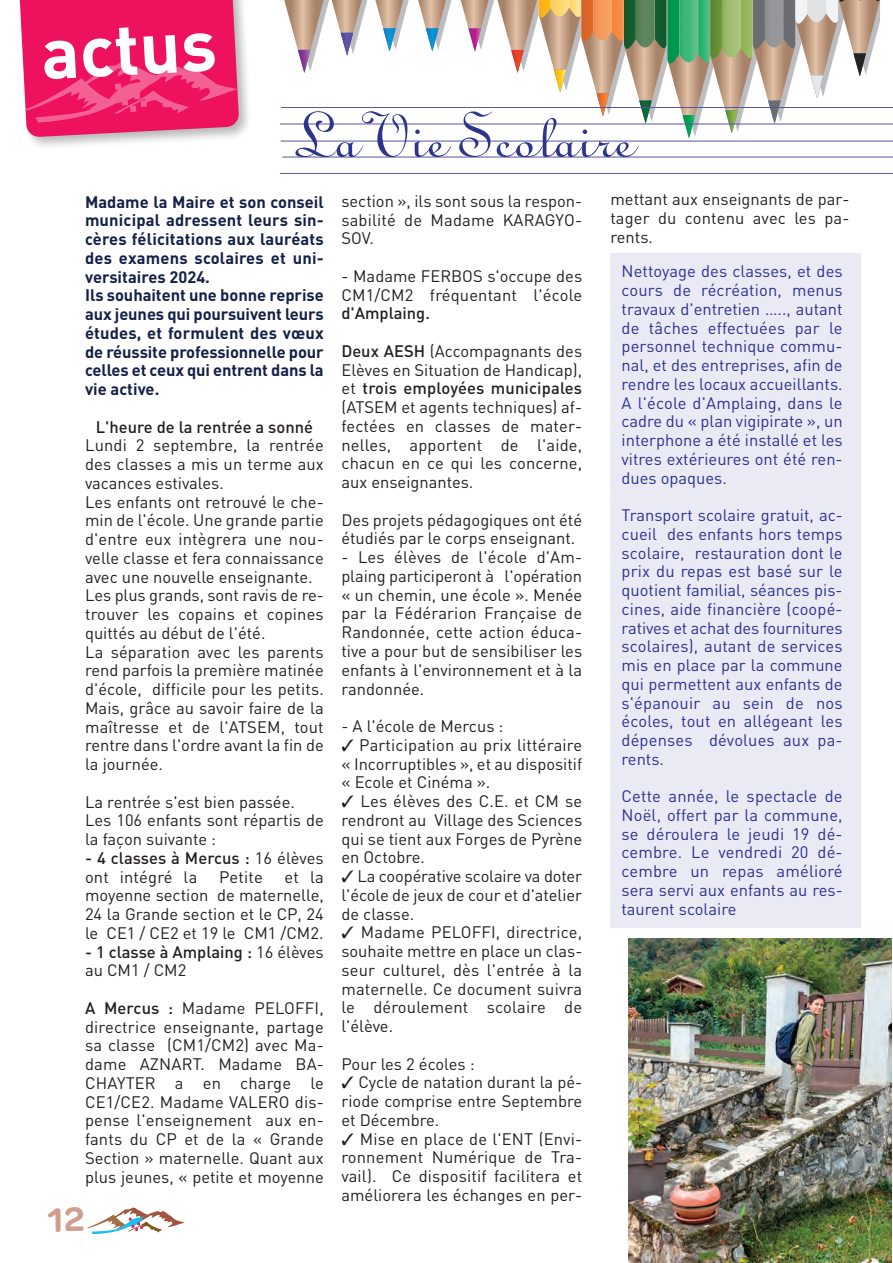
<style>
.page{position:relative;width:893px;height:1263px;background:#fff}
.page>*{position:absolute;margin:0;border:0;box-sizing:border-box;transform-origin:0 0}
.t1{font:72px "DIN Bold Alternate";color:#fff}
.t2{font:16.5px/18.8px "DIN";color:#231f20;text-align:justify}
.t3{font:16.5px/18.8px "DIN";color:#2e3092;text-align:justify}
.t4{font:700 16.5px/18.8px "DIN";letter-spacing:-.005em;color:#142047;text-align:justify}
.t5{font:500 16.5px/18.8px "DIN";color:#231f20}
.s1{font-weight:500}
.s2{font-weight:400}
</style>
<div class="page">
<div style="left:610px;top:253px;width:251px;height:675px;background:#eaeaf4"></div>
<svg style="left:19px;top:0;width:220px;height:137px"></svg>
<div style="left:141px;top:100px;width:6px;height:7px;background:#f36194"></div>
<hr style="left:280px;top:173px;width:613px;height:1px;background:#5854a1">
<hr style="left:282px;top:157px;width:611px;height:1px;background:#5854a1">
<hr style="left:281px;top:141px;width:612px;height:1px;background:#5854a1">
<hr style="left:280px;top:124px;width:613px;height:1px;background:#5854a1">
<hr style="left:281px;top:107px;width:612px;height:1px;background:#5854a1">
<svg style="left:283px;top:0;width:598px;height:157px"></svg>
<img style="left:628px;top:939px;width:264px;height:324px">
<svg style="left:87px;top:1207px;width:98px;height:27px"></svg>
<p class="t1" style="left:40px;top:28px;width:177px;rotate:-3deg">actus</p>
<p class="t4" style="left:85px;top:194px;width:240px">Madame la Maire et son conseil municipal adressent leurs sin&shy;cères félicitations aux lauréats des examens scolaires et uni&shy;versitaires 2024.</p>
<p class="t4" style="left:85px;top:288px;width:240px">Ils souhaitent une bonne reprise aux jeunes qui poursuivent leurs études, et formulent des vœux de réussite professionnelle pour celles et ceux qui entrent dans la vie active.</p>
<p class="t5" style="left:96px;top:419px;width:219px">L'heure de la rentrée a sonné</p>
<p class="t2" style="left:85px;top:438px;width:240px">Lundi 2 septembre, la rentrée des classes a mis un terme aux vacances estivales.</p>
<p class="t2" style="left:85px;top:494px;width:240px">Les enfants ont retrouvé le che&shy;min de l'école. Une grande partie d'entre eux intègrera une nou&shy;velle classe et fera connaissance avec une nouvelle enseignante.</p>
<p class="t2" style="left:85px;top:588px;width:240px">Les plus grands, sont ravis de re&shy;trouver les copains et copines quittés au début de l'été.</p>
<p class="t2" style="left:85px;top:644px;width:240px">La séparation avec les parents rend parfois la première matinée d'école, difficile pour les petits.<br>Mais, grâce au savoir faire de la maîtresse et de l'ATSEM, tout rentre dans l'ordre avant la fin de la journée.</p>
<p class="t2" style="left:85px;top:794px;width:211px">La rentrée s'est bien passée.</p>
<p class="t2" style="left:85px;top:813px;width:240px">Les 106 enfants sont répartis de la façon suivante :</p>
<p class="t2" style="left:85px;top:850px;width:240px"><span class="s1">- 4 classes à Mercus :</span> 16 élèves ont intégré la</p>
<p class="t2" style="left:219px;top:869px;width:45px">Petite</p>
<p class="t2" style="left:85px;top:869px;width:240px;text-indent:200px">et la moyenne section de maternelle, 24 la Grande section et le CP, 24 le CE1 / CE2 et 19 le CM1 /CM2.</p>
<p class="t5" style="left:85px;top:944px;width:240px">- 1 classe à Amplaing : <span class="s2">16 élèves au CM1 / CM2</span></p>
<p class="t2" style="left:85px;top:1000px;width:240px"><span class="s1">A Mercus :</span> Madame PELOFFI, directrice enseignante, partage sa classe (CM1/CM2) avec Ma&shy;dame AZNART. Madame BA-CHAYTER a en charge le CE1/CE2. Madame VALERO dis&shy;pense l'enseignement aux en&shy;fants du CP et de la « Grande Section » maternelle. Quant aux plus jeunes, « petite et moyenne</p>
<p class="t2" style="left:341px;top:193px;width:242px">section », ils sont sous la respon&shy;sabilité de Madame KARAGYO-SOV.</p>
<p class="t2" style="left:341px;top:268px;width:242px">- Madame FERBOS s'occupe des CM1/CM2 fréquentant l'école <span class="s1">d'Amplaing.</span></p>
<p class="t2" style="left:341px;top:343px;width:242px"><span class="s1">Deux AESH</span> (Accompagnants des Elèves en Situation de Handicap), et <span class="s1">trois employées municipales </span>(ATSEM et agents techniques) af&shy;fectées en classes de mater&shy;nelles, apportent de l'aide, chacun en ce qui les concerne, aux enseignantes.</p>
<p class="t2" style="left:341px;top:512px;width:242px">Des projets pédagogiques ont été étudiés par le corps enseignant.</p>
<p class="t2" style="left:341px;top:550px;width:242px">- Les élèves de l'école d'Am&shy;plaing participeront à l'opération « un chemin, une école ». Menée par la Fédérarion Française de Randonnée, cette action éduca&shy;tive a pour but de sensibiliser les enfants à l'environnement et à la randonnée.</p>
<p class="t2" style="left:341px;top:719px;width:164px">- A l'école de Mercus :</p>
<p class="t2" style="left:341px;top:737px;width:242px">✓ Participation au prix littéraire « Incorruptibles », et au dispositif « Ecole et Cinéma ».</p>
<p class="t2" style="left:341px;top:794px;width:242px">✓ Les élèves des C.E. et CM se rendront au Village des Sciences qui se tient aux Forges de Pyrène en Octobre.</p>
<p class="t2" style="left:341px;top:869px;width:242px">✓ La coopérative scolaire va doter l'école de jeux de cour et d'atelier de classe.</p>
<p class="t2" style="left:341px;top:925px;width:243px">✓ Madame PELOFFI, directrice, souhaite mettre en place un clas&shy;seur culturel, dès l'entrée à la maternelle. Ce document suivra le déroulement scolaire de l'élève.</p>
<p class="t2" style="left:341px;top:1056px;width:135px">Pour les 2 écoles :</p>
<p class="t2" style="left:341px;top:1075px;width:242px">✓ Cycle de natation durant la pé&shy;riode comprise entre Septembre et Décembre.</p>
<p class="t2" style="left:341px;top:1131px;width:242px">✓ Mise en place de l'ENT (Envi&shy;ronnement Numérique de Tra&shy;vail). Ce dispositif facilitera et améliorera les échanges en per-</p>
<p class="t2" style="left:610px;top:192px;width:240px">mettant aux enseignants de par&shy;tager du contenu avec les pa&shy;rents.</p>
<p class="t3" style="left:622px;top:264px;width:223px">Nettoyage des classes, et des cours de récréation, menus travaux d'entretien ….., autant de tâches effectuées par le personnel technique commu&shy;nal, et des entreprises, afin de rendre les locaux accueillants.</p>
<p class="t3" style="left:622px;top:395px;width:223px">A l'école d'Amplaing, dans le cadre du « plan vigipirate », un interphone a été installé et les vitres extérieures ont été ren&shy;dues opaques.</p>
<p class="t3" style="left:622px;top:508px;width:223px">Transport scolaire gratuit, ac&shy;cueil des enfants hors temps scolaire, restauration dont le prix du repas est basé sur le quotient familial, séances pis&shy;cines, aide financière (coopé&shy;ratives et achat des fournitures scolaires), autant de services mis en place par la commune qui permettent aux enfants de s'épanouir au sein de nos écoles, tout en allégeant les dépenses dévolues aux pa&shy;rents.</p>
<p class="t3" style="left:622px;top:789px;width:223px">Cette année, le spectacle de Noël, offert par la commune, se déroulera le jeudi 19 dé&shy;cembre. Le vendredi 20 dé&shy;cembre un repas amélioré sera servi aux enfants au res&shy;taurent scolaire</p>
</div>
